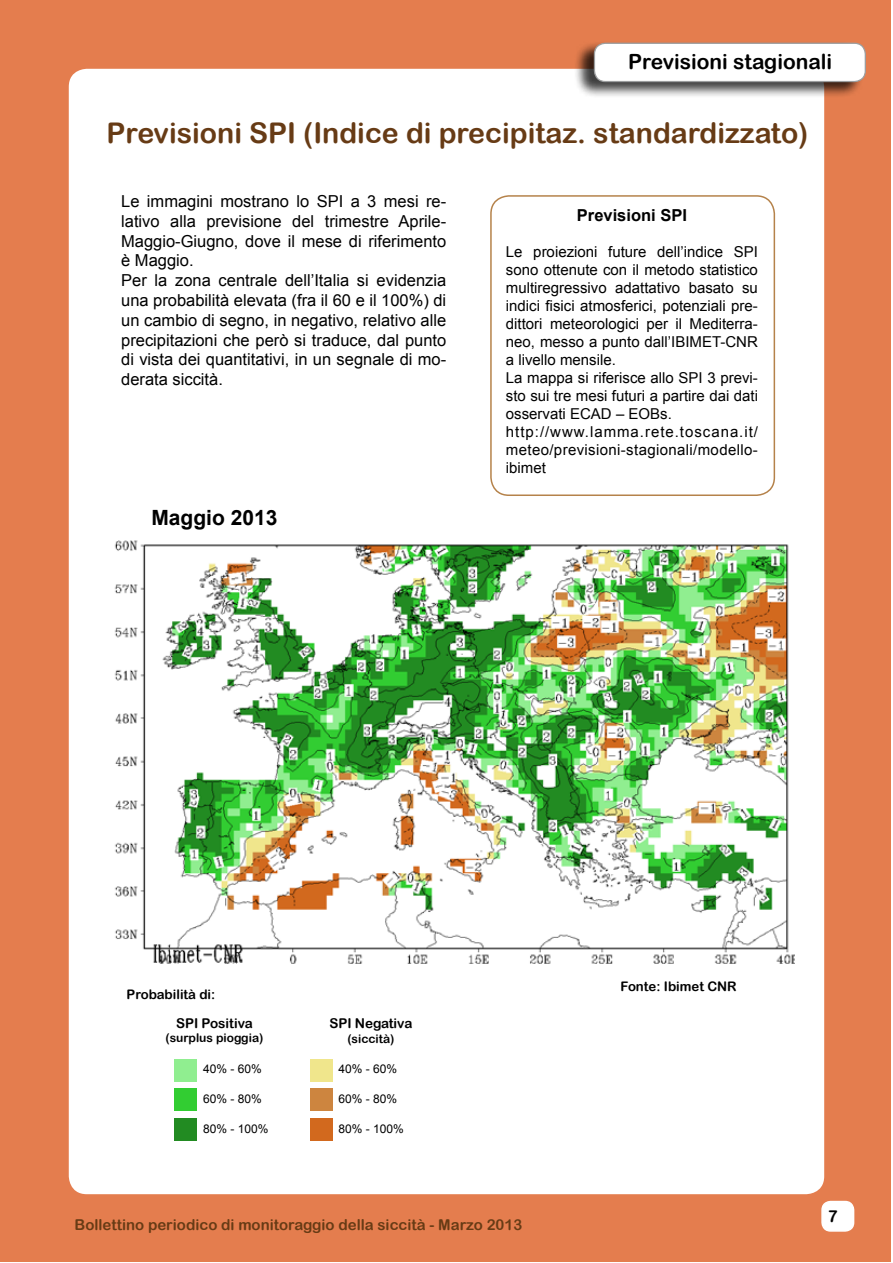
<style>
.page{position:relative;width:893px;height:1263px;background:#fff}
.page>*{position:absolute;margin:0;border:0;box-sizing:border-box;transform-origin:0 0}
.t1{font:28.5px "Arial Rounded MT Bold";color:#673b15}
.t2{font:21px "Arial Rounded MT Bold";color:#000}
.t3{font:700 21px "Arial";color:#000}
.t4{font:16.5px/19.8px "Arial";color:#000}
.t5{font:700 16.5px "Arial";color:#000}
.t6{font:16.5px "Arial Rounded MT Bold";color:#000}
.t7{font:15px/18px "Arial";color:#000}
.t8{font:15px "Arial Rounded MT Bold";color:#673b15}
.t9{font:13.5px "Arial Rounded MT Bold";color:#000}
.t10{font:13.2px "Arial Rounded MT Bold";color:#000}
.t11{font:12px "Arial";color:#000}
.t12{font:12px "Arial Rounded MT Bold";color:#000}
</style>
<div class="page">
<div style="left:0;top:1px;width:891px;height:1261px;background:#e47d4e"></div>
<div style="left:69px;top:69px;width:755px;height:1125px;background:#fff;border-radius:18px"></div>
<div style="left:822px;top:1201px;width:32px;height:30px;background:#fff;border-radius:9px"></div>
<div style="left:821px;top:1201px;width:33px;height:31px;border:2px solid #fff;border-radius:9px"></div>
<div style="left:573px;top:40px;width:290px;height:58px;background:#000;opacity:.75"></div>
<div style="left:594px;top:43px;width:271px;height:39px;background:#fff;border-radius:11px"></div>
<div style="left:594px;top:43px;width:272px;height:39px;border:1px solid #9c9e9f;border-radius:11px"></div>
<div style="left:490px;top:195px;width:285px;height:301px;border:2px solid #b5824a;border-radius:18px"></div>
<div style="left:310px;top:1088px;width:23px;height:23px;background:#cd853f"></div>
<div style="left:310px;top:1059px;width:23px;height:23px;background:#f0e68c"></div>
<div style="left:310px;top:1118px;width:23px;height:22px;background:#d2691e"></div>
<div style="left:174px;top:1059px;width:23px;height:23px;background:#90ee90"></div>
<div style="left:174px;top:1118px;width:23px;height:22px;background:#228b22"></div>
<div style="left:174px;top:1088px;width:23px;height:22px;background:#32cd32"></div>
<img style="left:114px;top:540px;width:680px;height:424px">
<h2 class="t2" style="left:628px;top:50px;width:206px">Previsioni stagionali</h2>
<h1 class="t1" style="left:107px;top:116px;width:703px">Previsioni SPI (Indice di precipitaz. standardizzato)</h1>
<p class="t4" style="left:121px;top:191px;width:327px">Le immagini mostrano lo SPI a 3 mesi re&shy;lativo alla previsione del trimestre Aprile-Maggio-Giugno, dove il mese di riferimento è Maggio.<br>Per la zona centrale dell’Italia si evidenzia una probabilità elevata (fra il 60 e il 100%) di un cambio di segno, in negativo, relativo alle precipitazioni che però si traduce, dal punto di vista dei quantitativi, in un segnale di mo&shy;derata siccità.</p>
<h2 class="t3" style="left:151px;top:504px;width:128px">Maggio 2013</h2>
<p class="t5" style="left:577px;top:205px;width:112px">Previsioni SPI</p>
<p class="t7" style="left:506px;top:243px;width:254px">Le proiezioni future dell’indice SPI sono ottenute con il metodo statistico multiregressivo adattativo basato su indici fisici atmosferici, potenziali pre&shy;dittori meteorologici per il Mediterra&shy;neo, messo a punto dall’IBIMET-CNR a livello mensile.<br>La mappa si riferisce allo SPI 3 previ&shy;sto sui tre mesi futuri a partire dai dati osservati ECAD – EOBs. http://www.lamma.rete.toscana.it/ meteo/previsioni-stagionali/modello&shy;ibimet</p>
<p class="t10" style="left:127px;top:987px;width:90px">Probabilità di:</p>
<p class="t9" style="left:176px;top:1015px;width:78px">SPI Positiva</p>
<p class="t12" style="left:165px;top:1031px;width:99px">(surplus pioggia)</p>
<p class="t11" style="left:203px;top:1061px;width:60px">40% - 60%</p>
<p class="t11" style="left:203px;top:1091px;width:60px">60% - 80%</p>
<p class="t11" style="left:203px;top:1121px;width:67px">80% - 100%</p>
<p class="t9" style="left:329px;top:1015px;width:85px">SPI Negativa</p>
<p class="t12" style="left:347px;top:1031px;width:49px">(siccità)</p>
<p class="t11" style="left:339px;top:1061px;width:60px">40% - 60%</p>
<p class="t11" style="left:339px;top:1091px;width:60px">60% - 80%</p>
<p class="t11" style="left:339px;top:1121px;width:67px">80% - 100%</p>
<p class="t8" style="left:75px;top:1216px;width:449px">Bollettino periodico di monitoraggio della siccità - Marzo 2013</p>
<p class="t10" style="left:620px;top:978px;width:118px">Fonte: Ibimet CNR</p>
<p class="t6" style="left:828px;top:1206px;width:11px">7</p>
</div>
